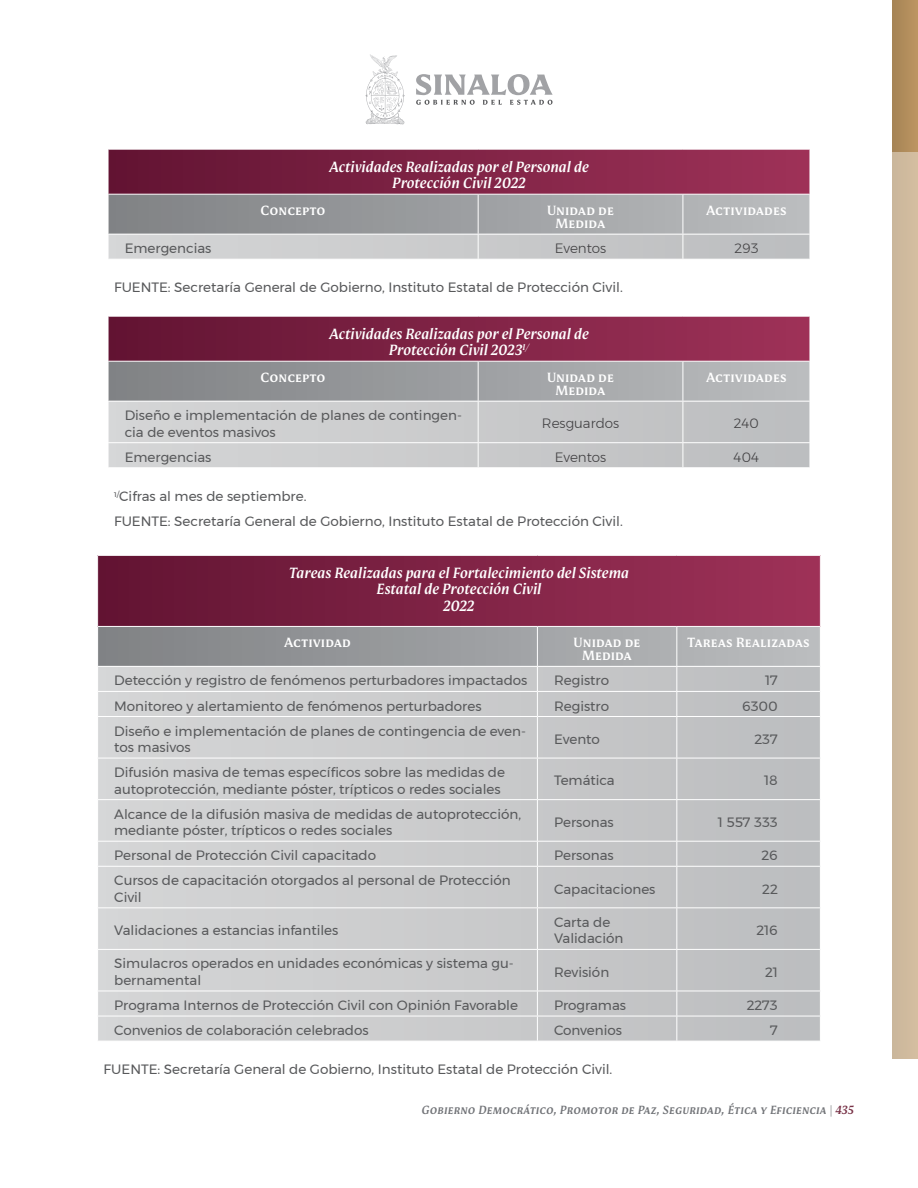
<style>
.page{position:relative;width:918px;height:1188px;background:#fff}
.page>*{position:absolute;margin:0;border:0;box-sizing:border-box;transform-origin:0 0}
.t1{font:italic 500 15px/16.5px "Mestiza";color:#fff;text-align:center}
.t2{font:13.5px/16.5px "Montserrat";color:#58595b}
.t3{font:500 13.5px/13.5px "Mestiza";color:#fff;text-align:center}
.t4{font:300 13.5px "Montserrat";color:#414042}
.t5{font:italic 500 12px "Mestiza";color:#727478}
.s1{font-style:normal}
.s2{color:#783247}
</style>
<div class="page">
<svg style="left:365px;top:55px;width:40px;height:69px"></svg>
<svg style="left:416px;top:74px;width:137px;height:31px"></svg>
<div style="left:893px;top:0;width:25px;height:1059px;background:#cfba9d"></div>
<div style="left:893px;top:0;width:25px;height:152px;background:#b18d5b"></div>
<div style="left:108px;top:149px;width:702px;height:45px;background:linear-gradient(to right,#621432,#9e3258)"></div>
<hr style="left:108px;top:149px;width:370px;height:1px;background:#fff">
<hr style="left:108px;top:150px;width:1px;height:44px;background:#fff">
<hr style="left:478px;top:149px;width:205px;height:1px;background:#fff">
<hr style="left:683px;top:149px;width:127px;height:1px;background:#fff">
<svg style="left:108px;top:194px;width:702px;height:65px;background:#b0b2b4"></svg>
<div style="left:108px;top:316px;width:702px;height:45px;background:linear-gradient(to right,#621432,#9e3258)"></div>
<svg style="left:109px;top:362px;width:701px;height:39px;background:#9d9fa2"></svg>
<svg style="left:109px;top:402px;width:701px;height:65px;background:#c9cacb"></svg>
<hr style="left:108px;top:316px;width:370px;height:1px;background:#fff">
<hr style="left:108px;top:317px;width:1px;height:44px;background:#fff">
<hr style="left:478px;top:316px;width:205px;height:1px;background:#fff">
<hr style="left:683px;top:316px;width:127px;height:1px;background:#fff">
<hr style="left:478px;top:362px;width:1px;height:39px;background:#fff">
<hr style="left:683px;top:362px;width:1px;height:39px;background:#fff">
<hr style="left:478px;top:402px;width:1px;height:40px;background:#fff">
<hr style="left:683px;top:402px;width:1px;height:40px;background:#fff">
<hr style="left:108px;top:442px;width:370px;height:1px;background:#fff">
<hr style="left:478px;top:442px;width:205px;height:1px;background:#fff">
<svg style="left:478px;top:443px;width:1px;height:24px"></svg>
<hr style="left:683px;top:442px;width:127px;height:1px;background:#fff">
<svg style="left:683px;top:443px;width:1px;height:24px"></svg>
<svg style="left:108px;top:443px;width:1px;height:24px"></svg>
<div style="left:98px;top:555px;width:722px;height:71px;background:linear-gradient(to right,#621432,#9e3258)"></div>
<svg style="left:98px;top:717px;width:722px;height:324px;background:#c9cacb"></svg>
<hr style="left:97px;top:555px;width:440px;height:1px;background:#fff">
<hr style="left:537px;top:555px;width:140px;height:1px;background:#fff">
<hr style="left:677px;top:555px;width:144px;height:1px;background:#fff">
<svg style="left:97px;top:626px;width:724px;height:90px;background:#b8b9bb"></svg>
<hr style="left:537px;top:717px;width:1px;height:41px;background:#fff">
<hr style="left:676px;top:717px;width:1px;height:41px;background:#fff">
<hr style="left:97px;top:758px;width:440px;height:1px;background:#fff">
<hr style="left:537px;top:758px;width:140px;height:1px;background:#fff">
<hr style="left:537px;top:758px;width:1px;height:41px;background:#fff">
<hr style="left:677px;top:758px;width:144px;height:1px;background:#fff">
<hr style="left:676px;top:758px;width:1px;height:41px;background:#fff">
<hr style="left:97px;top:799px;width:440px;height:1px;background:#fff">
<hr style="left:537px;top:799px;width:140px;height:1px;background:#fff">
<hr style="left:537px;top:800px;width:1px;height:41px;background:#fff">
<hr style="left:677px;top:799px;width:144px;height:1px;background:#fff">
<hr style="left:676px;top:800px;width:1px;height:41px;background:#fff">
<hr style="left:97px;top:841px;width:440px;height:1px;background:#fff">
<hr style="left:537px;top:841px;width:140px;height:1px;background:#fff">
<svg style="left:537px;top:842px;width:1px;height:24px"></svg>
<hr style="left:677px;top:841px;width:144px;height:1px;background:#fff">
<svg style="left:676px;top:842px;width:1px;height:24px"></svg>
<hr style="left:97px;top:866px;width:440px;height:1px;background:#fff">
<hr style="left:537px;top:866px;width:140px;height:1px;background:#fff">
<hr style="left:537px;top:867px;width:1px;height:40px;background:#fff">
<hr style="left:677px;top:866px;width:144px;height:1px;background:#fff">
<hr style="left:676px;top:867px;width:1px;height:40px;background:#fff">
<hr style="left:97px;top:907px;width:440px;height:1px;background:#fff">
<hr style="left:537px;top:907px;width:140px;height:1px;background:#fff">
<hr style="left:537px;top:908px;width:1px;height:41px;background:#fff">
<hr style="left:677px;top:907px;width:144px;height:1px;background:#fff">
<hr style="left:676px;top:908px;width:1px;height:41px;background:#fff">
<hr style="left:97px;top:949px;width:440px;height:1px;background:#fff">
<hr style="left:537px;top:949px;width:140px;height:1px;background:#fff">
<hr style="left:537px;top:950px;width:1px;height:41px;background:#fff">
<hr style="left:677px;top:949px;width:144px;height:1px;background:#fff">
<hr style="left:676px;top:950px;width:1px;height:41px;background:#fff">
<hr style="left:97px;top:991px;width:440px;height:1px;background:#fff">
<hr style="left:537px;top:991px;width:140px;height:1px;background:#fff">
<hr style="left:677px;top:991px;width:144px;height:1px;background:#fff">
<hr style="left:97px;top:1016px;width:440px;height:1px;background:#fff">
<hr style="left:537px;top:1016px;width:140px;height:1px;background:#fff">
<hr style="left:677px;top:1016px;width:144px;height:1px;background:#fff">
<svg style="left:537px;top:991px;width:1px;height:50px"></svg>
<svg style="left:676px;top:991px;width:1px;height:50px"></svg>
<p class="t1" style="left:329px;top:157px;width:261px">Actividades Realizadas por el Personal de<br>Protección Civil 2022</p>
<p class="t3" style="left:261px;top:202px;width:67px">Concepto</p>
<p class="t3" style="left:547px;top:202px;width:68px">Unidad de<br>Medida</p>
<p class="t3" style="left:706px;top:202px;width:82px">Actividades</p>
<p class="t2" style="left:125px;top:240px;width:88px">Emergencias</p>
<p class="t4" style="left:555px;top:238px;width:53px">Eventos</p>
<p class="t4" style="left:734px;top:238px;width:26px">293</p>
<p class="t2" style="left:114px;top:279px;width:510px">FUENTE: Secretaría General de Gobierno, Instituto Estatal de Protección Civil.</p>
<p class="t1" style="left:329px;top:324px;width:261px">Actividades Realizadas por el Personal de<br>Protección Civil 2023<sup>1/</sup></p>
<p class="t3" style="left:261px;top:369px;width:67px">Concepto</p>
<p class="t3" style="left:547px;top:369px;width:68px">Unidad de<br>Medida</p>
<p class="t3" style="left:706px;top:369px;width:82px">Actividades</p>
<p class="t2" style="left:125px;top:407px;width:339px">Diseño e implementación de planes de contingen&shy;cia de eventos masivos</p>
<p class="t4" style="left:542px;top:414px;width:79px">Resguardos</p>
<p class="t4" style="left:734px;top:414px;width:27px">240</p>
<p class="t2" style="left:125px;top:449px;width:88px">Emergencias</p>
<p class="t4" style="left:555px;top:447px;width:53px">Eventos</p>
<p class="t4" style="left:734px;top:447px;width:27px">404</p>
<p class="t2" style="left:114px;top:484px;width:510px;line-height:25px"><sup>1/</sup>Cifras al mes de septiembre.<br>FUENTE: Secretaría General de Gobierno, Instituto Estatal de Protección Civil.</p>
<p class="t1" style="left:289px;top:563px;width:342px">Tareas Realizadas para el Fortalecimiento del Sistema<br>Estatal de Protección Civil<br>2022</p>
<p class="t3" style="left:284px;top:635px;width:68px">Actividad</p>
<p class="t3" style="left:574px;top:635px;width:68px">Unidad de<br>Medida</p>
<p class="t3" style="left:687px;top:635px;width:124px">Tareas Realizadas</p>
<p class="t2" style="left:114px;top:672px;width:415px">Detección y registro de fenómenos perturbadores impactados</p>
<p class="t2" style="left:554px;top:672px;width:57px">Registro</p>
<p class="t2" style="left:765px;top:672px;width:14px">17</p>
<p class="t2" style="left:114px;top:697px;width:369px">Monitoreo y alertamiento de fenómenos perturbadores</p>
<p class="t2" style="left:554px;top:697px;width:57px">Registro</p>
<p class="t2" style="left:742px;top:697px;width:37px">6300</p>
<p class="t2" style="left:114px;top:722px;width:413px">Diseño e implementación de planes de contingencia de even&shy;tos masivos</p>
<p class="t2" style="left:554px;top:731px;width:47px">Evento</p>
<p class="t2" style="left:755px;top:731px;width:25px">237</p>
<p class="t2" style="left:114px;top:764px;width:392px">Difusión masiva de temas específicos sobre las medidas de autoprotección, mediante póster, trípticos o redes sociales</p>
<p class="t2" style="left:554px;top:772px;width:62px">Temática</p>
<p class="t2" style="left:764px;top:772px;width:15px">18</p>
<p class="t2" style="left:114px;top:806px;width:408px">Alcance de la difusión masiva de medidas de autoprotección, mediante póster, trípticos o redes sociales</p>
<p class="t2" style="left:554px;top:814px;width:61px">Personas</p>
<p class="t2" style="left:718px;top:814px;width:62px">1 557 333</p>
<p class="t2" style="left:114px;top:847px;width:263px">Personal de Protección Civil capacitado</p>
<p class="t2" style="left:554px;top:847px;width:61px">Personas</p>
<p class="t2" style="left:761px;top:847px;width:18px">26</p>
<p class="t2" style="left:114px;top:872px;width:398px">Cursos de capacitación otorgados al personal de Protección<br>Civil</p>
<p class="t2" style="left:554px;top:880px;width:103px">Capacitaciones</p>
<p class="t2" style="left:762px;top:880px;width:17px">22</p>
<p class="t2" style="left:114px;top:922px;width:226px">Validaciones a estancias infantiles</p>
<p class="t2" style="left:554px;top:914px;width:71px">Carta de<br>Validación</p>
<p class="t2" style="left:756px;top:922px;width:23px">216</p>
<p class="t2" style="left:114px;top:955px;width:401px">Simulacros operados en unidades económicas y sistema gu&shy;bernamental</p>
<p class="t2" style="left:554px;top:964px;width:57px">Revisión</p>
<p class="t2" style="left:765px;top:964px;width:14px">21</p>
<p class="t2" style="left:114px;top:997px;width:405px">Programa Internos de Protección Civil con Opinión Favorable</p>
<p class="t2" style="left:554px;top:997px;width:74px">Programas</p>
<p class="t2" style="left:747px;top:997px;width:33px">2273</p>
<p class="t2" style="left:114px;top:1022px;width:256px">Convenios de colaboración celebrados</p>
<p class="t2" style="left:554px;top:1022px;width:70px">Convenios</p>
<p class="t2" style="left:770px;top:1022px;width:9px">7</p>
<p class="t2" style="left:104px;top:1061px;width:510px">FUENTE: Secretaría General de Gobierno, Instituto Estatal de Protección Civil.</p>
<p class="t5" style="left:422px;top:1101px;width:434px">Gobierno Democrático, Promotor de Paz, Seguridad, Ética y Eficiencia <span class="s1">|</span> <span class="s2">435</span></p>
</div>
